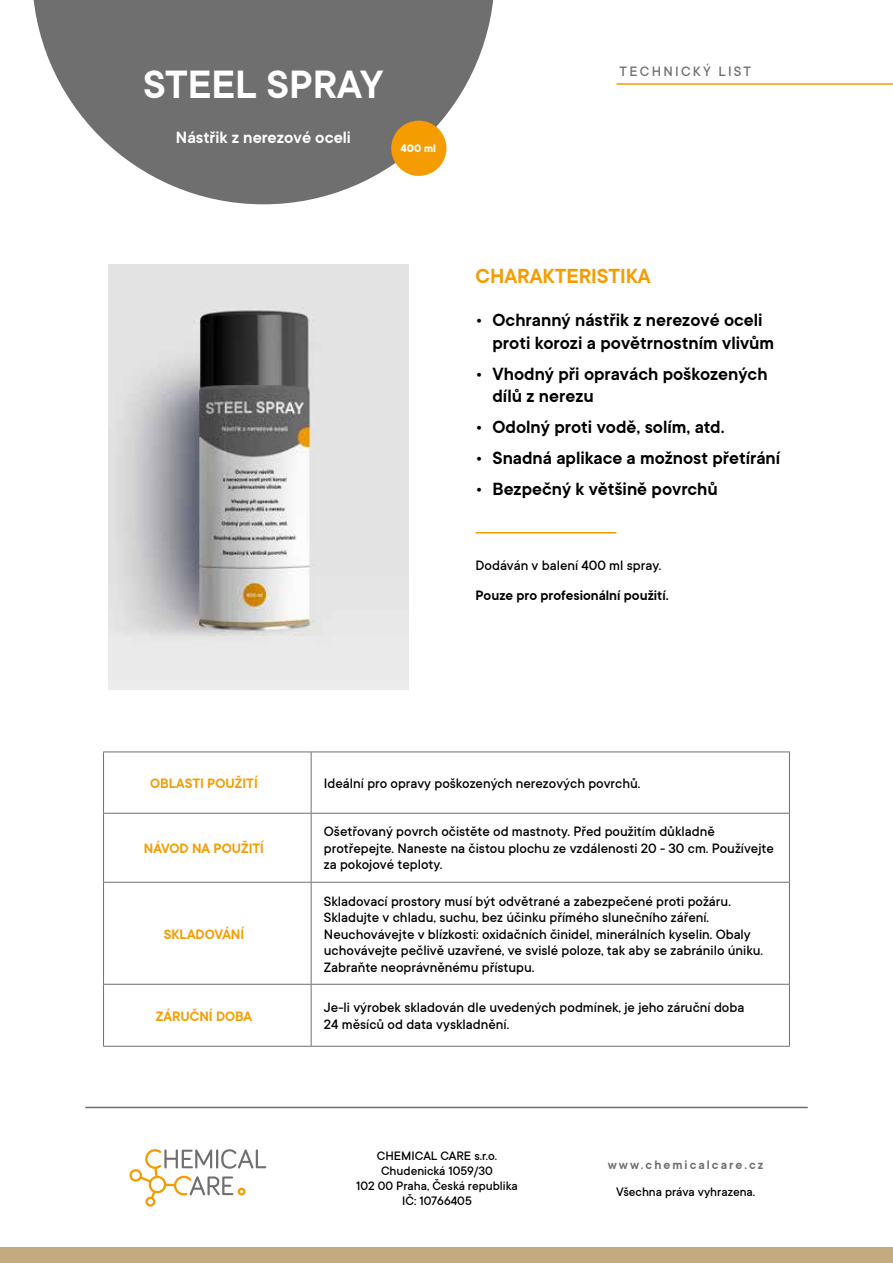
<style>
.page{position:relative;width:893px;height:1263px;background:#fff}
.page>*{position:absolute;margin:0;border:0;box-sizing:border-box;transform-origin:0 0}
.t1{font:600 43.5px "TT Commons";color:#fff}
.t2{font:600 22.5px "TT Commons";color:#f59c00}
.t3{font:600 19.5px/22.5px "TT Commons";color:#000}
.t4{font:600 18px "TT Commons";color:#fff}
.t5{font:500 15px/16.5px "TT Commons";color:#000}
.t6{font:600 15px "TT Commons";color:#f59c00}
.t7{font:600 15px "TT Commons";color:#000}
.t8{font:500 15px "TT Commons";letter-spacing:.15em;color:#706f6f}
.t9{font:500 13.5px/15px "TT Commons";color:#000;text-align:center}
.t10{font:600 13.5px "TT Commons";letter-spacing:.15em;color:#706f6f}
.t11{font:700 12px "TT Commons";color:#fff}
</style>
<div class="page">
<svg style="left:33px;top:0;width:461px;height:204px;fill:#706f6f"></svg>
<div style="left:0;top:1247px;width:893px;height:16px;background:#c3ab7f"></div>
<hr style="left:617px;top:83px;width:276px;height:2px;background:#f59c00">
<hr style="left:86px;top:1107px;width:721px;height:1px;background:#706f6f">
<svg style="left:129px;top:1149px;width:137px;height:57px"></svg>
<img style="left:108px;top:264px;width:300px;height:426px">
<div style="left:391px;top:121px;width:55px;height:55px;background:#f59c00;border-radius:50%"></div>
<hr style="left:311px;top:752px;width:1px;height:61px;background:#706f6f">
<hr style="left:103px;top:813px;width:208px;height:1px;background:#706f6f">
<hr style="left:311px;top:813px;width:479px;height:1px;background:#706f6f">
<hr style="left:311px;top:813px;width:1px;height:69px;background:#706f6f">
<hr style="left:103px;top:882px;width:208px;height:1px;background:#706f6f">
<hr style="left:311px;top:882px;width:479px;height:1px;background:#706f6f">
<hr style="left:311px;top:883px;width:1px;height:101px;background:#706f6f">
<hr style="left:103px;top:984px;width:208px;height:1px;background:#706f6f">
<hr style="left:311px;top:984px;width:479px;height:1px;background:#706f6f">
<hr style="left:311px;top:985px;width:1px;height:61px;background:#706f6f">
<hr style="left:103px;top:751px;width:208px;height:1px;background:#706f6f">
<hr style="left:103px;top:752px;width:1px;height:61px;background:#706f6f">
<hr style="left:311px;top:751px;width:479px;height:1px;background:#706f6f">
<hr style="left:789px;top:752px;width:1px;height:61px;background:#706f6f">
<hr style="left:103px;top:813px;width:1px;height:69px;background:#706f6f">
<hr style="left:789px;top:813px;width:1px;height:69px;background:#706f6f">
<hr style="left:103px;top:883px;width:1px;height:101px;background:#706f6f">
<hr style="left:789px;top:883px;width:1px;height:101px;background:#706f6f">
<hr style="left:103px;top:985px;width:1px;height:61px;background:#706f6f">
<hr style="left:789px;top:985px;width:1px;height:61px;background:#706f6f">
<hr style="left:103px;top:1046px;width:208px;height:1px;background:#706f6f">
<hr style="left:311px;top:1046px;width:479px;height:1px;background:#706f6f">
<hr style="left:476px;top:532px;width:140px;height:1px;background:#f59c00">
<h1 class="t1" style="left:143px;top:60px;width:242px">STEEL SPRAY</h1>
<p class="t4" style="left:176px;top:128px;width:177px">Nástřik z nerezové oceli</p>
<p class="t11" style="left:400px;top:142px;width:37px">400 ml</p>
<p class="t8" style="left:620px;top:64px;width:133px">TECHNICKÝ LIST</p>
<h2 class="t2" style="left:476px;top:263px;width:177px">CHARAKTERISTIKA</h2>
<h3 class="t3" style="left:493px;top:309px;width:283px;text-indent:-17px">• Ochranný nástřik z nerezové oceli proti korozi a povětrnostním vlivům</h3>
<h3 class="t3" style="left:493px;top:363px;width:277px;text-indent:-17px">• Vhodný při opravách poškozených dílů z nerezu</h3>
<h3 class="t3" style="left:476px;top:416px;width:251px">• Odolný proti vodě, solím, atd.</h3>
<h3 class="t3" style="left:476px;top:447px;width:306px">• Snadná aplikace a možnost přetírání</h3>
<h3 class="t3" style="left:476px;top:478px;width:244px">• Bezpečný k většině povrchů</h3>
<p class="t5" style="left:476px;top:557px;width:187px">Dodáván v balení 400 ml spray.</p>
<p class="t7" style="left:476px;top:587px;width:195px">Pouze pro profesionální použití.</p>
<p class="t6" style="left:150px;top:775px;width:109px">OBLASTI POUŽITÍ</p>
<p class="t5" style="left:324px;top:775px;width:318px">Ideální pro opravy poškozených nerezových povrchů.</p>
<p class="t6" style="left:144px;top:840px;width:122px">NÁVOD NA POUŽITÍ</p>
<p class="t6" style="left:164px;top:925px;width:82px">SKLADOVÁNÍ</p>
<p class="t5" style="left:324px;top:824px;width:451px">Ošetřovaný povrch očistěte od mastnoty. Před použitím důkladně protřepejte. Naneste na čistou plochu ze vzdálenosti 20 - 30 cm. Používejte za pokojové teploty.</p>
<p class="t5" style="left:324px;top:893px;width:441px">Skladovací prostory musí být odvětrané a zabezpečené proti požáru.<br>Skladujte v chladu, suchu, bez účinku přímého slunečního záření.<br>Neuchovávejte v blízkosti: oxidačních činidel, minerálních kyselin. Obaly uchovávejte pečlivě uzavřené, ve svislé poloze, tak aby se zabránilo úniku.<br>Zabraňte neoprávněnému přístupu.</p>
<p class="t6" style="left:156px;top:1007px;width:98px">ZÁRUČNÍ DOBA</p>
<p class="t5" style="left:324px;top:999px;width:422px">Je-li výrobek skladován dle uvedených podmínek, je jeho záruční doba<br>24 měsíců od data vyskladnění.</p>
<p class="t9" style="left:356px;top:1148px;width:163px">CHEMICAL CARE s.r.o.<br>Chudenická 1059/30<br>102 00 Praha, Česká republika<br>IČ: 10766405</p>
<p class="t10" style="left:608px;top:1157px;width:157px">www.chemicalcare.cz</p>
<p class="t9" style="left:616px;top:1185px;width:141px">Všechna práva vyhrazena.</p>
</div>
